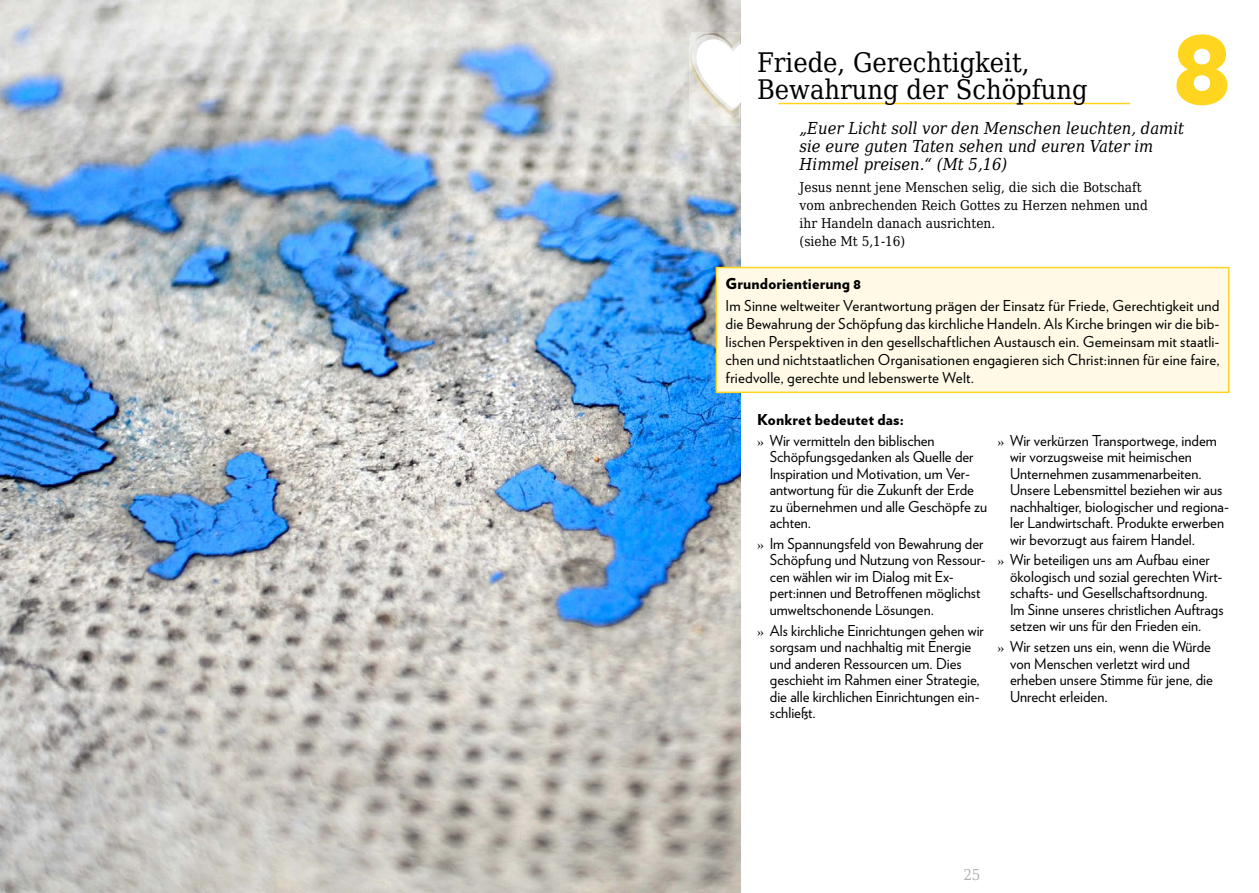
<style>
.page{position:relative;width:1259px;height:893px;background:#fff}
.page>*{position:absolute;margin:0;border:0;box-sizing:border-box;transform-origin:0 0}
.t1{font:900 116.25px "Verlag";color:#ffd520}
.t2{font:27px/27px "DejaVu Serif Condensed";color:#000}
.t3{font:italic 16.5px/18px "DejaVu Serif Condensed";color:#000}
.t4{font:15px/16.5px "Verlag";color:#000}
.t5{font:900 15px "Verlag";letter-spacing:.01em;color:#000}
.t6{font:15px "DejaVu Serif Condensed";color:#b3b2b2}
.t7{font:13.5px/18px "DejaVu Serif Condensed";color:#000}
.s1{font-weight:900}
.s2{font-family:"Centaur"}
</style>
<div class="page">
<img style="left:0;top:0;width:740px;height:893px">
<hr style="left:778px;top:103px;width:352px;height:1px;background:#ffd520">
<div style="left:716px;top:268px;width:512px;height:124px;background:#fff9e6"></div>
<div style="left:715px;top:267px;width:514px;height:126px;border:2px solid #ffd520"></div>
<svg style="left:689px;top:33px;width:52px;height:93px"></svg>
<h1 class="t1" style="left:1170px;top:-34px;width:64px">8</h1>
<h2 class="t2" style="left:757px;top:48px;width:332px">Friede, Gerechtigkeit,<br>Bewahrung der Schöpfung</h2>
<p class="t3" style="left:799px;top:118px;width:386px">„Euer Licht soll vor den Menschen leuchten, damit sie eure guten Taten sehen und euren Vater im<br>Himmel preisen.“ (Mt 5,16)</p>
<p class="t7" style="left:799px;top:178px;width:350px">Jesus nennt jene Menschen selig, die sich die Botschaft vom anbrechenden Reich Gottes zu Herzen nehmen und ihr Handeln danach ausrichten.<br>(siehe Mt 5,1-16)</p>
<p class="t5" style="left:725px;top:271px;width:137px">Grundorientierung 8</p>
<p class="t4" style="left:725px;top:296px;width:495px;line-height:18px;text-align:justify">Im Sinne weltweiter Verantwortung prägen der Einsatz für Friede, Gerechtigkeit und die Bewahrung der Schöpfung das kirchliche Handeln. Als Kirche bringen wir die bib&shy;lischen Perspektiven in den gesellschaftlichen Austausch ein. Gemeinsam mit staatli&shy;chen und nichtstaatlichen Organisationen engagieren sich Christ:innen für eine faire, friedvolle, gerechte und lebenswerte Welt.</p>
<p class="t4" style="left:757px;top:408px;width:179px;line-height:20.7px"><span class="s1">Konkret bedeutet das:<br></span><span class="s2">»</span> Wir vermitteln den biblischen</p>
<p class="t4" style="left:770px;top:448px;width:219px">Schöpfungsgedanken als Quelle der<br>Inspiration und Motivation, um Ver&shy;antwortung für die Zukunft der Erde zu übernehmen und alle Geschöpfe zu achten.</p>
<p class="t4" style="left:770px;top:534px;width:217px;text-indent:-13px"><span class="s2">»</span> Im Spannungsfeld von Bewahrung der Schöpfung und Nutzung von Ressour&shy;cen wählen wir im Dialog mit Ex&shy;pert:innen und Betroffenen möglichst umweltschonende Lösungen.</p>
<p class="t4" style="left:770px;top:621px;width:216px;text-indent:-13px"><span class="s2">»</span> Als kirchliche Einrichtungen gehen wir sorgsam und nachhaltig mit Energie und anderen Ressourcen um. Dies geschieht im Rahmen einer Strategie, die alle kirchlichen Einrichtungen ein&shy;schließt.</p>
<p class="t4" style="left:1010px;top:431px;width:220px;text-indent:-13px"><span class="s2">»</span> Wir verkürzen Transportwege, indem wir vorzugsweise mit heimischen Unternehmen zusammenarbeiten.<br>Unsere Lebensmittel beziehen wir aus nachhaltiger, biologischer und regiona&shy;ler Landwirtschaft. Produkte erwerben wir bevorzugt aus fairem Handel.</p>
<p class="t4" style="left:1010px;top:551px;width:215px;text-indent:-13px"><span class="s2">»</span> Wir beteiligen uns am Aufbau einer ökologisch und sozial gerechten Wirt&shy;schafts- und Gesellschaftsordnung.<br>Im Sinne unseres christlichen Auftrags setzen wir uns für den Frieden ein.</p>
<p class="t4" style="left:1010px;top:638px;width:204px;text-indent:-13px"><span class="s2">»</span> Wir setzen uns ein, wenn die Würde von Menschen verletzt wird und erheben unsere Stimme für jene, die<br>Unrecht erleiden.</p>
<p class="t6" style="left:963px;top:863px;width:19px">25</p>
</div>
